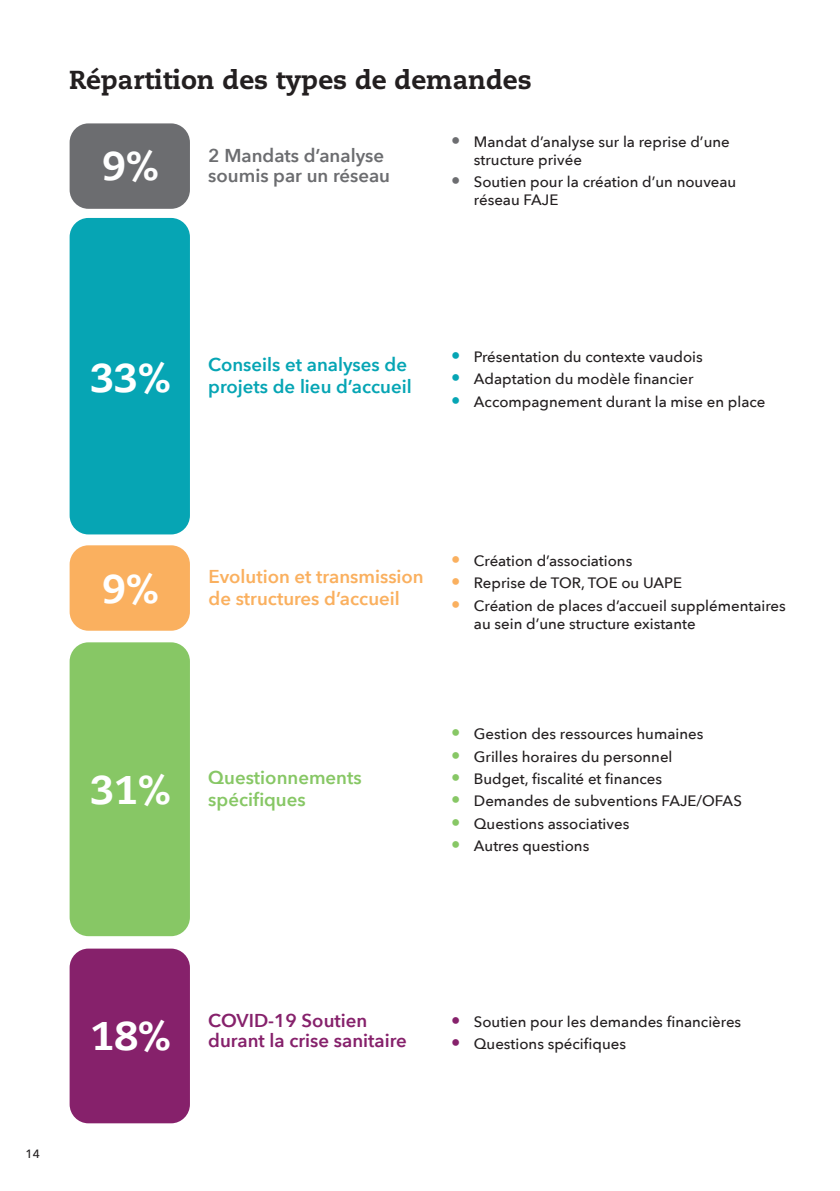
<style>
.page{position:relative;width:840px;height:1191px;background:#fff}
.page>*{position:absolute;margin:0;border:0;box-sizing:border-box;transform-origin:0 0}
.sous_titres{font:800 40px "Caecilia LT";color:#fff}
.sous_titres-2{font:800 26px "Caecilia LT";color:#231f20}
.texte{font:600 18.6px/22.4px "Avenir Next";color:#fab05f}
.texte-2{font:600 18.6px/22.4px "Avenir Next";color:#06a5b4}
.texte-3{font:600 18.6px/20px "Avenir Next";color:#86216b}
.texte-4{font:600 18.6px/20px "Avenir Next";color:#6c6d70}
.texte-5{font:600 18.6px/22.4px "Avenir Next";color:#87c765}
.texte-6{font:500 15px/18px "Avenir Next";color:#231f20}
.t1{font:500 12px "Avenir Next";color:#231f20}
.s1{font-weight:400;font-size:18.6px;color:#6c6d70}
.s2{font-weight:400;font-size:18.6px;color:#06a5b4}
.s3{font-weight:400;font-size:18.6px;color:#fab05f}
.s4{font-weight:400;font-size:18.6px;color:#87c765}
.s5{font-weight:400;font-size:18.6px;color:#86216b}
</style>
<div class="page">
<div style="left:70px;top:123px;width:120px;height:86px;background:#6c6d70;border-radius:19px"></div>
<div style="left:70px;top:948px;width:120px;height:175px;background:#86216b;border-radius:19px"></div>
<div style="left:70px;top:545px;width:120px;height:85px;background:#fab05f;border-radius:19px"></div>
<div style="left:70px;top:218px;width:120px;height:316px;background:#06a5b4;border-radius:19px"></div>
<div style="left:70px;top:642px;width:120px;height:294px;background:#87c765;border-radius:19px"></div>
<p class="sous_titres-2" style="left:69px;top:63px;width:464px">Répartition des types de demandes</p>
<p class="sous_titres" style="left:102px;top:142px;width:58px">9%</p>
<p class="texte-4" style="left:208px;top:145px;width:183px">2 Mandats d’analyse soumis par un réseau</p>
<p class="texte-6" style="left:473px;top:132px;width:257px;text-indent:-23px"><span class="s1">•</span> Mandat d’analyse sur la reprise d’une structure privée</p>
<p class="texte-6" style="left:473px;top:173px;width:264px;text-indent:-23px"><span class="s1">•</span> Soutien pour la création d’un nouveau réseau FAJE</p>
<p class="sous_titres" style="left:91px;top:353px;width:81px">33%</p>
<p class="texte-2" style="left:208px;top:353px;width:205px">Conseils et analyses de projets de lieu d’accueil</p>
<p class="texte-6" style="left:451px;top:347px;width:253px"><span class="s2">•</span> Présentation du contexte vaudois</p>
<p class="texte-6" style="left:451px;top:369px;width:244px"><span class="s2">•</span> Adaptation du modèle financier</p>
<p class="texte-6" style="left:451px;top:392px;width:316px"><span class="s2">•</span> Accompagnement durant la mise en place</p>
<p class="sous_titres" style="left:102px;top:564px;width:58px">9%</p>
<p class="texte" style="left:208px;top:564px;width:216px">Evolution et transmission de structures d’accueil</p>
<p class="texte-6" style="left:451px;top:551px;width:182px"><span class="s3">•</span> Création d’associations</p>
<p class="texte-6" style="left:451px;top:574px;width:232px"><span class="s3">•</span> Reprise de TOR, TOE ou UAPE</p>
<p class="texte-6" style="left:473px;top:596px;width:313px;text-indent:-23px"><span class="s3">•</span> Création de places d’accueil supplémentaires au sein d’une structure existante</p>
<p class="sous_titres" style="left:91px;top:765px;width:81px">31%</p>
<p class="texte-5" style="left:208px;top:766px;width:155px">Questionnements spécifiques</p>
<p class="texte-6" style="left:451px;top:724px;width:253px"><span class="s4">•</span> Gestion des ressources humaines</p>
<p class="texte-6" style="left:451px;top:747px;width:223px"><span class="s4">•</span> Grilles horaires du personnel</p>
<p class="texte-6" style="left:451px;top:769px;width:212px"><span class="s4">•</span> Budget, fiscalité et finances</p>
<p class="texte-6" style="left:451px;top:791px;width:292px"><span class="s4">•</span> Demandes de subventions FAJE/OFAS</p>
<p class="texte-6" style="left:451px;top:814px;width:179px"><span class="s4">•</span> Questions associatives</p>
<p class="texte-6" style="left:451px;top:836px;width:140px"><span class="s4">•</span> Autres questions</p>
<p class="t1" style="left:26px;top:1143px;width:16px">14</p>
<p class="sous_titres" style="left:91px;top:1011px;width:81px">18%</p>
<p class="texte-3" style="left:208px;top:1010px;width:200px">COVID-19 Soutien durant la crise sanitaire</p>
<p class="texte-6" style="left:451px;top:1012px;width:291px"><span class="s5">•</span> Soutien pour les demandes financières</p>
<p class="texte-6" style="left:451px;top:1034px;width:176px"><span class="s5">•</span> Questions spécifiques</p>
</div>
